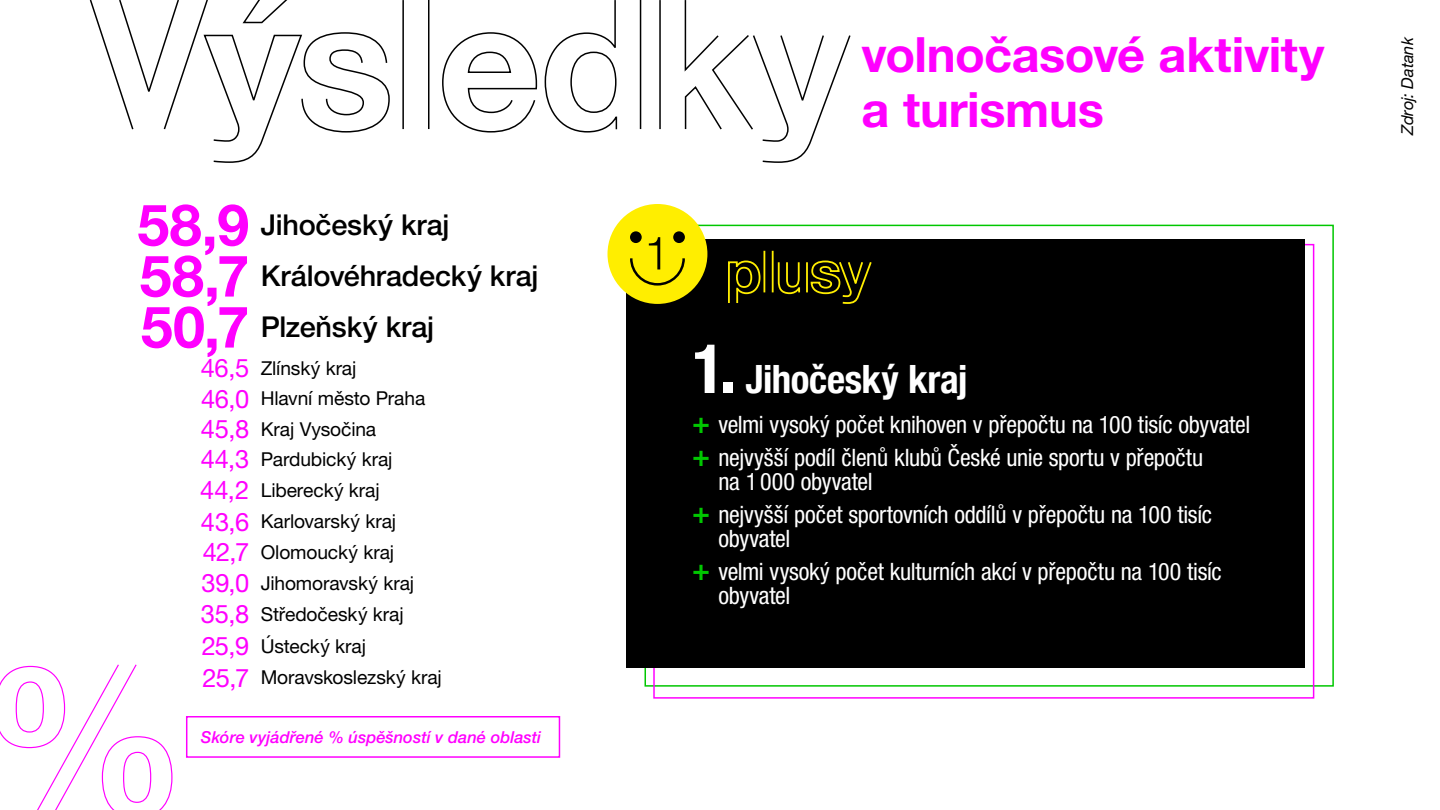
<style>
.page{position:relative;width:1440px;height:810px;background:#fff}
.page>*{position:absolute;margin:0;border:0;box-sizing:border-box;transform-origin:0 0}
.t1{font:700 57.6px "Helvetica Neue LT Pro";color:#f0f}
.t2{font:700 48.75px/55.5px "Helvetica Neue LT Pro";letter-spacing:-.01em;color:#f0f}
.t3{font:700 condensed 39px "Helvetica Neue";letter-spacing:-.01em;color:#fff}
.t4{font:500 28.8px "Helvetica Neue LT Pro";letter-spacing:-.005em;color:#000}
.t5{font:25.5px "Helvetica Neue LT Pro";letter-spacing:-.01em;color:#f0f}
.t6{font:condensed 24px/24px "Helvetica Neue LT Pro";letter-spacing:-.01em;color:#fff}
.t7{font:19.2px "Helvetica Neue LT Pro";letter-spacing:-.005em;color:#000}
.t8{font:italic 500 16.5px "Helvetica Neue LT Pro";color:#f0f}
.t9{font:italic 16.5px "Helvetica Neue LT Pro";letter-spacing:-.005em;color:#000}
.s1{font-size:68.25px}
.s2{font-weight:500;font-stretch:normal;font-size:30px;color:#00c700}
</style>
<div class="page">
<svg style="left:180px;top:0;width:481px;height:130px"></svg>
<svg style="left:89px;top:0;width:91px;height:130px"></svg>
<svg style="left:202px;top:31px;width:189px;height:132px"></svg>
<hr style="left:402px;top:0;width:2px;height:129px;background:#000">
<svg style="left:441px;top:31px;width:97px;height:102px"></svg>
<svg style="left:544px;top:0;width:74px;height:133px"></svg>
<hr style="left:659px;top:0;width:2px;height:129px;background:#000">
<svg style="left:684px;top:0;width:167px;height:163px"></svg>
<div style="left:626px;top:240px;width:679px;height:428px;background:#000"></div>
<div style="left:186px;top:716px;width:374px;height:42px;border:2px solid #f0f"></div>
<svg style="left:0;top:664px;width:173px;height:146px"></svg>
<hr style="left:764px;top:251px;width:1px;height:41px;background:#fe0">
<svg style="left:728px;top:260px;width:144px;height:44px"></svg>
<hr style="left:772px;top:251px;width:2px;height:41px;background:#fe0">
<hr style="left:806px;top:262px;width:2px;height:30px;background:#fe0">
<div style="left:608px;top:204px;width:99px;height:100px;background:#fe0;border-radius:50%"></div>
<div style="left:630px;top:231px;width:12px;height:12px;background:#000;border-radius:50%"></div>
<div style="left:673px;top:231px;width:12px;height:12px;background:#000;border-radius:50%"></div>
<svg style="left:630px;top:237px;width:55px;height:49px"></svg>
<p class="t1" style="left:137px;top:189px;width:113px">58,9</p>
<p class="t4" style="left:261px;top:208px;width:190px">Jihočeský kraj</p>
<p class="t1" style="left:140px;top:240px;width:111px">58,7</p>
<p class="t4" style="left:261px;top:259px;width:279px">Královéhradecký kraj</p>
<p class="t1" style="left:141px;top:291px;width:110px">50,7</p>
<p class="t4" style="left:261px;top:310px;width:175px">Plzeňský kraj</p>
<p class="t5" style="left:201px;top:353px;width:50px">46,5</p>
<p class="t7" style="left:261px;top:356px;width:97px">Zlínský kraj</p>
<p class="t5" style="left:201px;top:383px;width:50px">46,0</p>
<p class="t7" style="left:261px;top:387px;width:166px">Hlavní město Praha</p>
<p class="t5" style="left:201px;top:414px;width:50px">45,8</p>
<p class="t7" style="left:261px;top:418px;width:117px">Kraj Vysočina</p>
<p class="t5" style="left:201px;top:444px;width:50px">44,3</p>
<p class="t7" style="left:261px;top:448px;width:133px">Pardubický kraj</p>
<p class="t5" style="left:200px;top:475px;width:50px">44,2</p>
<p class="t7" style="left:261px;top:478px;width:120px">Liberecký kraj</p>
<p class="t5" style="left:201px;top:506px;width:50px">43,6</p>
<p class="t7" style="left:261px;top:510px;width:137px">Karlovarský kraj</p>
<p class="t5" style="left:203px;top:537px;width:48px">42,7</p>
<p class="t7" style="left:261px;top:541px;width:135px">Olomoucký kraj</p>
<p class="t5" style="left:201px;top:568px;width:49px">39,0</p>
<p class="t7" style="left:261px;top:572px;width:155px">Jihomoravský kraj</p>
<p class="t5" style="left:201px;top:599px;width:50px">35,8</p>
<p class="t7" style="left:261px;top:602px;width:144px">Středočeský kraj</p>
<p class="t5" style="left:202px;top:631px;width:49px">25,9</p>
<p class="t7" style="left:261px;top:634px;width:107px">Ústecký kraj</p>
<p class="t5" style="left:203px;top:662px;width:48px">25,7</p>
<p class="t7" style="left:261px;top:666px;width:183px">Moravskoslezský kraj</p>
<p class="t8" style="left:201px;top:727px;width:342px">Skóre vyjádřené % úspěšností v dané oblasti</p>
<p class="t2" style="left:862px;top:26px;width:464px">volnočasové aktivity a turismus</p>
<p class="t9" style="left:1397px;top:135px;width:100px;rotate:-90deg">Zdroj: Datank</p>
<p class="t3" style="left:692px;top:347px;width:277px"><span class="s1">1.</span> Jihočeský kraj</p>
<p class="t6" style="left:692px;top:413px;width:560px"><span class="s2">+</span> velmi vysoký počet knihoven v přepočtu na 100 tisíc obyvatel</p>
<p class="t6" style="left:718px;top:446px;width:486px;text-indent:-26px"><span class="s2">+</span> nejvyšší podíl členů klubů České unie sportu v přepočtu na 1 000 obyvatel</p>
<p class="t6" style="left:718px;top:503px;width:495px;text-indent:-26px"><span class="s2">+</span> nejvyšší počet sportovních oddílů v přepočtu na 100 tisíc obyvatel</p>
<p class="t6" style="left:718px;top:560px;width:505px;text-indent:-26px"><span class="s2">+</span> velmi vysoký počet kulturních akcí v přepočtu na 100 tisíc obyvatel</p>
</div>
